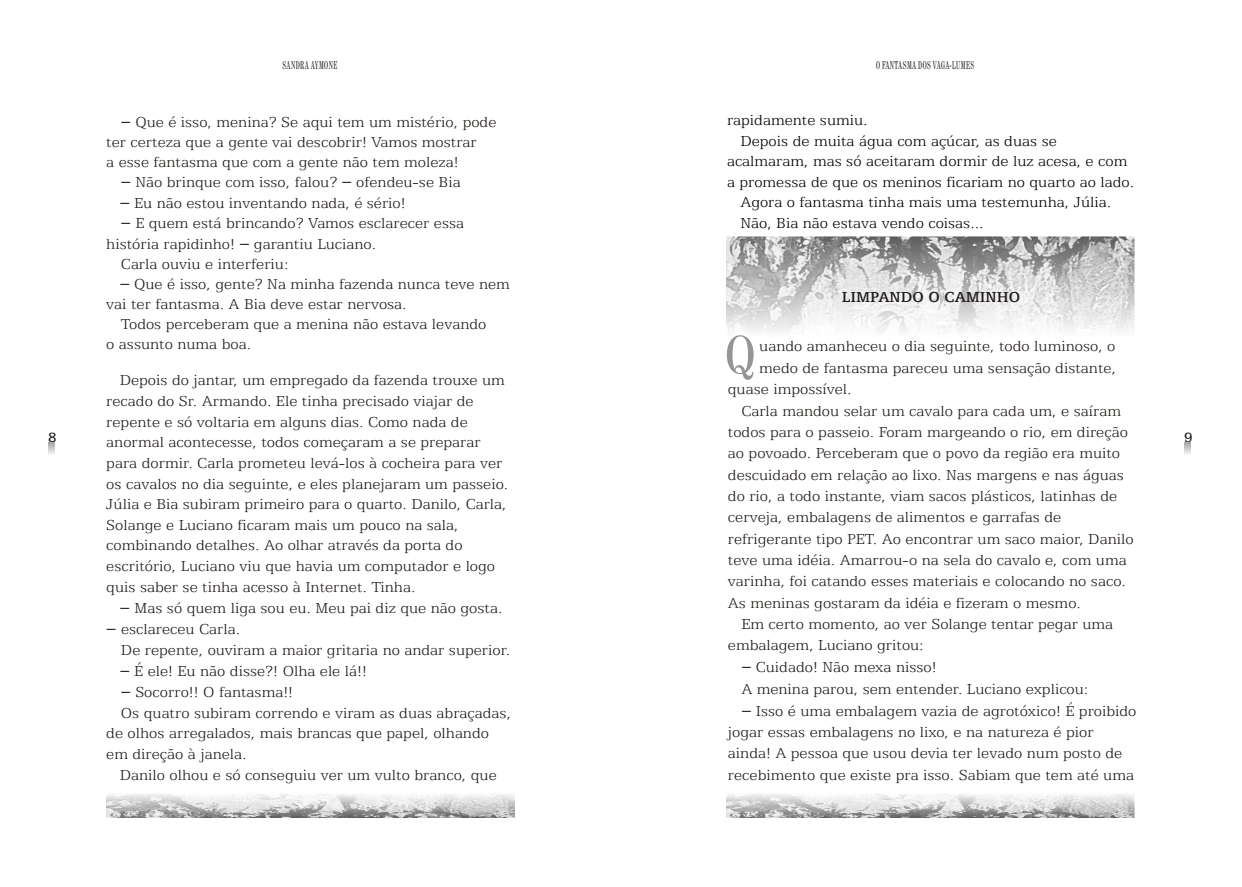
<style>
.page{position:relative;width:1242px;height:887px;background:#fff}
.page>*{position:absolute;margin:0;border:0;box-sizing:border-box;transform-origin:0 0}
.t1{font:53px "Century 725 Cn BT";color:#969494}
.t2{font:16.25px/20.6px "Egyptian 505 Lt BT";color:#1f1a17}
.t3{font:16.25px "Egyptian 505 Lt BT";color:#000}
.t4{font:16.25px "Egyptian 505 Md BT";color:#1f1a17}
.t5{font:15px "Egyptian 505 Md BT";color:#1f1a17}
.t6{font:11.25px "Century 725 Cn BT";letter-spacing:.07em;color:#1f1a17;scale:.62 1}
.s1{font-family:"Playwright"}
</style>
<div class="page">
<img style="left:106px;top:794px;width:408px;height:23px">
<img style="left:726px;top:794px;width:408px;height:23px">
<svg style="left:1184px;top:442px;width:6px;height:12px"></svg>
<svg style="left:49px;top:442px;width:6px;height:12px"></svg>
<img style="left:726px;top:237px;width:408px;height:95px">
<p class="t6" style="left:282px;top:60px;width:90px">SANDRA AYMONE</p>
<p class="t6" style="left:876px;top:60px;width:160px">O FANTASMA DOS VAGA-LUMES</p>
<p class="t3" style="left:727px;top:113px;width:142px">rapidamente sumiu.</p>
<p class="t3" style="left:740px;top:133px;width:318px">Depois de muita água com açúcar, as duas se</p>
<p class="t3" style="left:727px;top:154px;width:402px">acalmaram, mas só aceitaram dormir de luz acesa, e com</p>
<p class="t3" style="left:727px;top:174px;width:408px">a promessa de que os meninos ficariam no quarto ao lado.</p>
<p class="t3" style="left:740px;top:195px;width:372px">Agora o fantasma tinha mais uma testemunha, Júlia.</p>
<p class="t3" style="left:740px;top:216px;width:245px">Não, Bia não estava vendo coisas...</p>
<p class="t2" style="left:106px;top:112px;width:391px;line-height:20px;text-indent:15px"><span class="s1">-</span> Que é isso, menina? Se aqui tem um mistério, pode ter certeza que a gente vai descobrir! Vamos mostrar<br>a esse fantasma que com a gente não tem moleza!</p>
<p class="t2" style="left:121px;top:172px;width:341px"><span class="s1">-</span> Não brinque com isso, falou? <span class="s1">-</span> ofendeu-se Bia</p>
<p class="t2" style="left:120px;top:193px;width:287px"><span class="s1">-</span> Eu não estou inventando nada, é sério!</p>
<p class="t2" style="left:121px;top:213px;width:344px"><span class="s1">-</span> E quem está brincando? Vamos esclarecer essa</p>
<p class="t2" style="left:106px;top:234px;width:271px">história rapidinho! <span class="s1">-</span> garantiu Luciano.</p>
<p class="t2" style="left:121px;top:254px;width:169px">Carla ouviu e interferiu:</p>
<p class="t2" style="left:106px;top:275px;width:405px;line-height:20px;text-indent:13px"><span class="s1">-</span> Que é isso, gente? Na minha fazenda nunca teve nem vai ter fantasma. A Bia deve estar nervosa.</p>
<p class="t2" style="left:106px;top:315px;width:381px;line-height:20px;text-indent:15px">Todos perceberam que a menina não estava levando o assunto numa boa.</p>
<p class="t4" style="left:841px;top:290px;width:180px">LIMPANDO O CAMINHO</p>
<h1 class="t1" style="left:725px;top:333px;width:32px">Q</h1>
<p class="t2" style="left:759px;top:337px;width:358px">uando amanheceu o dia seguinte, todo luminoso, o</p>
<p class="t2" style="left:759px;top:358px;width:358px">medo de fantasma pareceu uma sensação distante,</p>
<p class="t2" style="left:727px;top:379px;width:125px">quase impossível.</p>
<p class="t2" style="left:741px;top:401px;width:381px">Carla mandou selar um cavalo para cada um, e saíram</p>
<p class="t2" style="left:727px;top:422px;width:401px">todos para o passeio. Foram margeando o rio, em direção</p>
<p class="t2" style="left:727px;top:443px;width:394px">ao povoado. Perceberam que o povo da região era muito</p>
<p class="t2" style="left:727px;top:465px;width:397px">descuidado em relação ao lixo. Nas margens e nas águas</p>
<p class="t2" style="left:727px;top:486px;width:391px">do rio, a todo instante, viam sacos plásticos, latinhas de</p>
<p class="t2" style="left:727px;top:507px;width:335px">cerveja, embalagens de alimentos e garrafas de</p>
<p class="t2" style="left:727px;top:529px;width:407px">refrigerante tipo PET. Ao encontrar um saco maior, Danilo</p>
<p class="t2" style="left:727px;top:550px;width:400px">teve uma idéia. Amarrou-o na sela do cavalo e, com uma</p>
<p class="t2" style="left:727px;top:571px;width:399px">varinha, foi catando esses materiais e colocando no saco.</p>
<p class="t2" style="left:727px;top:593px;width:354px">As meninas gostaram da idéia e fizeram o mesmo.</p>
<p class="t2" style="left:741px;top:614px;width:373px">Em certo momento, ao ver Solange tentar pegar uma</p>
<p class="t2" style="left:727px;top:635px;width:197px">embalagem, Luciano gritou:</p>
<p class="t2" style="left:741px;top:657px;width:348px;line-height:21.4px"><span class="s1">-</span> Cuidado! Não mexa nisso!<br>A menina parou, sem entender. Luciano explicou:</p>
<p class="t2" style="left:727px;top:700px;width:410px;line-height:21.4px;text-indent:13px"><span class="s1">-</span> Isso é uma embalagem vazia de agrotóxico! É proibido jogar essas embalagens no lixo, e na natureza é pior ainda! A pessoa que usou devia ter levado num posto de recebimento que existe pra isso. Sabiam que tem até uma</p>
<p class="t2" style="left:106px;top:371px;width:403px;text-indent:13px">Depois do jantar, um empregado da fazenda trouxe um recado do Sr. Armando. Ele tinha precisado viajar de repente e só voltaria em alguns dias. Como nada de anormal acontecesse, todos começaram a se preparar para dormir. Carla prometeu levá-los à cocheira para ver os cavalos no dia seguinte, e eles planejaram um passeio.<br>Júlia e Bia subiram primeiro para o quarto. Danilo, Carla, Solange e Luciano ficaram mais um pouco na sala, combinando detalhes. Ao olhar através da porta do escritório, Luciano viu que havia um computador e logo quis saber se tinha acesso à Internet. Tinha.</p>
<p class="t2" style="left:120px;top:598px;width:384px"><span class="s1">-</span> Mas só quem liga sou eu. Meu pai diz que não gosta.</p>
<p class="t2" style="left:121px;top:619px;width:391px;text-indent:-15px"><span class="s1">-</span> esclareceu Carla.<br>De repente, ouviram a maior gritaria no andar superior.</p>
<p class="t2" style="left:120px;top:661px;width:249px"><span class="s1">-</span> É ele! Eu não disse?! Olha ele lá!!</p>
<p class="t2" style="left:121px;top:682px;width:174px"><span class="s1">-</span> Socorro!! O fantasma!!</p>
<p class="t2" style="left:121px;top:703px;width:391px">Os quatro subiram correndo e viram as duas abraçadas,</p>
<p class="t2" style="left:106px;top:723px;width:384px">de olhos arregalados, mais brancas que papel, olhando</p>
<p class="t2" style="left:106px;top:744px;width:142px">em direção à janela.</p>
<p class="t2" style="left:120px;top:764px;width:378px">Danilo olhou e só conseguiu ver um vulto branco, que</p>
<p class="t5" style="left:48px;top:430px;width:10px">8</p>
<p class="t5" style="left:1183px;top:430px;width:10px">9</p>
</div>
